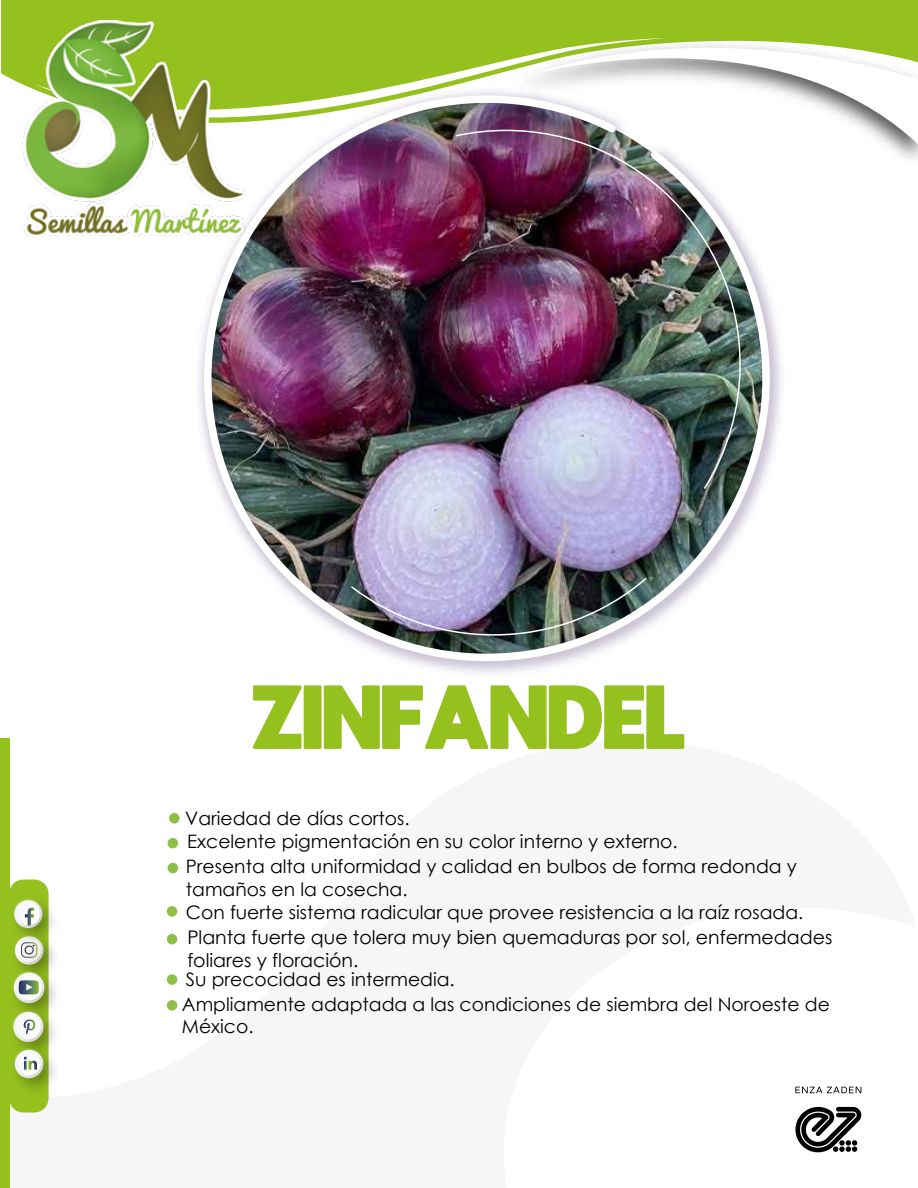
<style>
.page{position:relative;width:918px;height:1188px;background:#fff}
.page>*{position:absolute;margin:0;border:0;box-sizing:border-box;transform-origin:0 0}
.t1{font:800 63.45px "moon get";letter-spacing:.005em;color:#95c11f}
.t2{font:18.75px/22.5px "Century Gothic";color:#000}
.t3{font:18.6px/22.4px "Century Gothic";color:#000}
</style>
<div class="page">
<div style="left:1px;top:0;width:917px;height:83px;background:#95c11f"></div>
<img style="left:500px;top:34px;width:418px;height:126px">
<svg style="left:527px;top:16px;width:391px;height:129px"></svg>
<svg style="left:249px;top:38px;width:421px;height:38px;fill:#95c11f"></svg>
<img style="left:198px;top:76px;width:606px;height:598px">
<img style="left:336px;top:563px;width:332px;height:94px">
<img style="left:350px;top:577px;width:298px;height:59px">
<img style="left:441px;top:114px;width:321px;height:396px">
<img style="left:455px;top:129px;width:287px;height:361px">
<img style="left:20px;top:21px;width:229px;height:216px">
<div style="left:0;top:739px;width:9px;height:449px;background:#95c11f"></div>
<div style="left:9px;top:880px;width:40px;height:233px;background:#95c11f;border-radius:14px"></div>
<img style="left:14px;top:952px;width:41px;height:8px">
<svg style="left:21px;top:952px;width:16px;height:6px"></svg>
<img style="left:9px;top:888px;width:45px;height:64px">
<img style="left:9px;top:890px;width:45px;height:60px">
<div style="left:17px;top:903px;width:23px;height:23px;background:#faf9fa;border-radius:11px"></div>
<svg style="left:25px;top:908px;width:9px;height:18px"></svg>
<img style="left:17px;top:960px;width:38px;height:3px">
<img style="left:13px;top:963px;width:43px;height:37px">
<div style="left:16px;top:975px;width:26px;height:25px;background:#fbfbfb;border-radius:13px"></div>
<svg style="left:18px;top:980px;width:21px;height:15px"></svg>
<img style="left:16px;top:1000px;width:39px;height:2px">
<img style="left:12px;top:1002px;width:43px;height:36px">
<div style="left:16px;top:1015px;width:25px;height:24px;background:#fafafa;border-radius:12px"></div>
<svg style="left:23px;top:1020px;width:13px;height:15px"></svg>
<img style="left:16px;top:1038px;width:38px;height:64px">
<img style="left:14px;top:1040px;width:41px;height:60px">
<div style="left:17px;top:1052px;width:24px;height:24px;background:#faf9fa;border-radius:12px"></div>
<svg style="left:24px;top:1057px;width:13px;height:13px"></svg>
<div style="left:168px;top:838px;width:10px;height:10px;background:#8ec045;border-radius:50%"></div>
<div style="left:168px;top:863px;width:10px;height:10px;background:#8ec045;border-radius:50%"></div>
<div style="left:167px;top:974px;width:10px;height:11px;background:#8ec045;border-radius:50%"></div>
<div style="left:167px;top:1000px;width:10px;height:11px;background:#8ec045;border-radius:50%"></div>
<div style="left:167px;top:906px;width:10px;height:11px;background:#8ec045;border-radius:50%"></div>
<div style="left:167px;top:934px;width:10px;height:10px;background:#8ec045;border-radius:50%"></div>
<div style="left:169px;top:813px;width:11px;height:11px;background:#8ec045;border-radius:50%"></div>
<svg style="left:795px;top:1107px;width:66px;height:45px"></svg>
<svg style="left:795px;top:1087px;width:66px;height:6px"></svg>
<h1 class="t1" style="left:253px;top:677px;width:435px">ZINFANDEL</h1>
<p class="t3" style="left:185px;top:807px;width:226px">Variedad de días cortos.</p>
<p class="t3" style="left:187px;top:830px;width:492px">Excelente pigmentación en su color interno y externo.</p>
<p class="t3" style="left:186px;top:855px;width:613px">Presenta alta uniformidad y calidad en bulbos de forma redonda y tamaños en la cosecha.</p>
<p class="t3" style="left:186px;top:901px;width:619px">Con fuerte sistema radicular que provee resistencia a la raíz rosada.</p>
<p class="t2" style="left:187px;top:926px;width:647px">Planta fuerte que tolera muy bien quemaduras por sol, enfermedades foliares y floración.</p>
<p class="t3" style="left:186px;top:967px;width:270px">Su precocidad es intermedia.</p>
<p class="t3" style="left:182px;top:992px;width:650px">Ampliamente adaptada a las condiciones de siembra del Noroeste de<br>México.</p>
</div>
